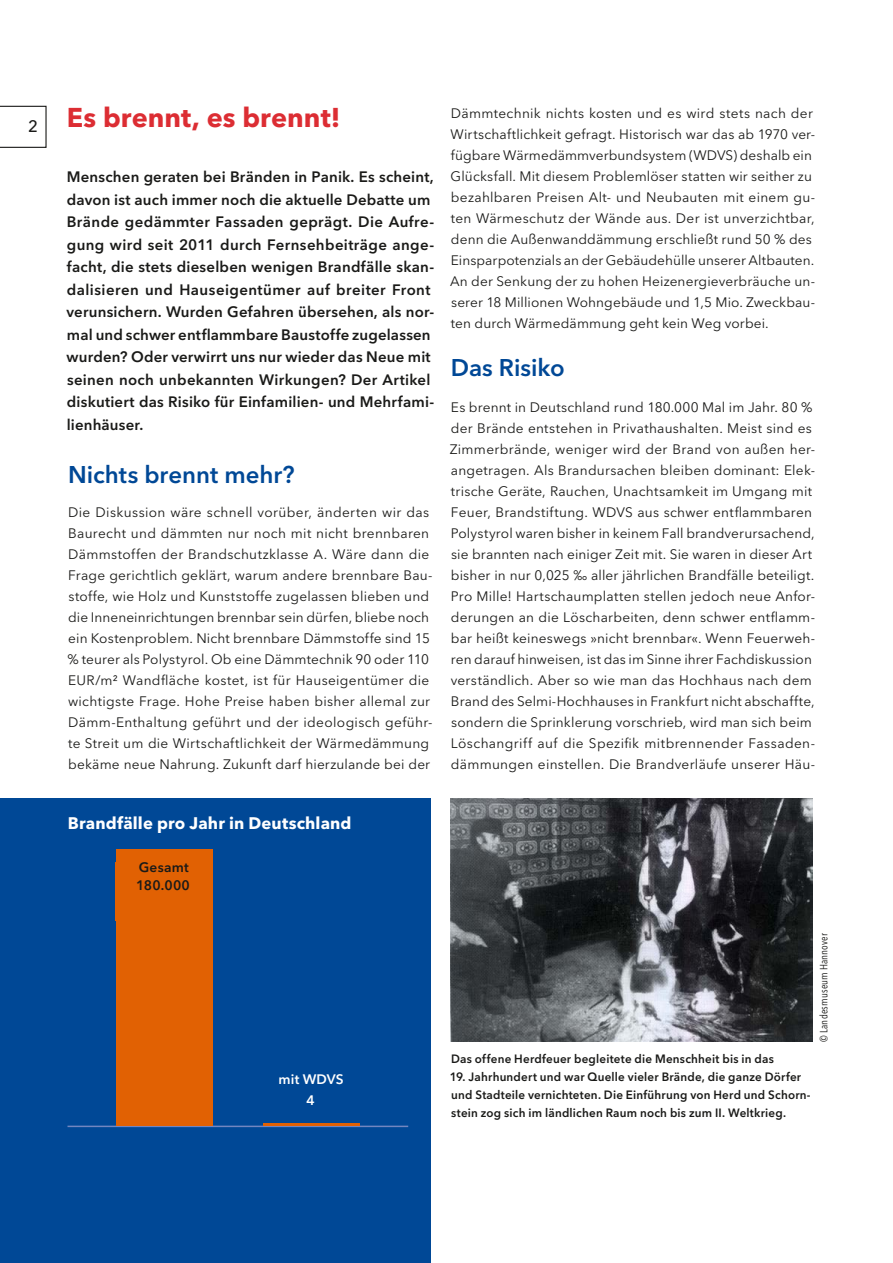
<style>
.page{position:relative;width:893px;height:1263px;background:#fff}
.page>*{position:absolute;margin:0;border:0;box-sizing:border-box;transform-origin:0 0}
.t1{font:700 27px "Avenir Next LT Pro";letter-spacing:.005em;color:#dc2d33}
.t2{font:600 24px "Avenir Next LT Pro";color:#004896}
.t3{font:700 16.65px "Avenir Next LT Pro";letter-spacing:.01em;color:#fff}
.t4{font:500 16.5px "Avenir Next LT Pro";color:#1a1a18}
.t5{font:600 15px/22.5px "Avenir Next LT Pro";letter-spacing:.015em;color:#1a1a18}
.t6{font:13.65px/21px "Avenir Next LT Pro";letter-spacing:.015em;color:#1a1a18}
.t7{font:600 13.65px/17.4px "Avenir Next LT Pro";letter-spacing:.02em;color:#1a1a18}
.t8{font:600 13.65px/21px "Avenir Next LT Pro";letter-spacing:.01em;color:#fff;text-align:center}
.t9{font:600 12px/18px "Avenir Next LT Pro";letter-spacing:.02em;color:#1a1a18}
.t10{font:condensed 10.5px "Avenir Next LT Pro";letter-spacing:.015em;color:#1a1a18}
</style>
<div class="page">
<div style="left:0;top:798px;width:431px;height:465px;background:#004896"></div>
<img style="left:451px;top:798px;width:361px;height:244px">
<hr style="left:68px;top:1125px;width:340px;height:2px;background:#7286c0">
<div style="left:116px;top:849px;width:97px;height:277px;background:#e16103"></div>
<hr style="left:263px;top:1123px;width:97px;height:3px;background:#e16103">
<svg style="left:0;top:106px;width:47px;height:42px"></svg>
<p class="t4" style="left:28px;top:117px;width:11px">2</p>
<h1 class="t1" style="left:67px;top:101px;width:275px">Es brennt, es brennt!</h1>
<p class="t5" style="left:66px;top:166px;width:369px">Menschen geraten bei Bränden in Panik. Es scheint, davon ist auch immer noch die aktuelle Debatte um Brände gedämmter Fassaden geprägt. Die Aufre&shy;gung wird seit 2011 durch Fernsehbeiträge ange&shy;facht, die stets dieselben wenigen Brandfälle skan&shy;dalisieren und Hauseigentümer auf breiter Front verunsichern. Wurden Gefahren übersehen, als nor&shy;mal und schwer entflammbare Baustoffe zugelassen wurden? Oder verwirrt uns nur wieder das Neue mit seinen noch unbekannten Wirkungen? Der Artikel diskutiert das Risiko für Einfamilien- und Mehrfami&shy;lienhäuser.</p>
<h2 class="t2" style="left:68px;top:460px;width:228px">Nichts brennt mehr?</h2>
<p class="t6" style="left:68px;top:501px;width:366px">Die Diskussion wäre schnell vorüber, änderten wir das Baurecht und dämmten nur noch mit nicht brennbaren Dämmstoffen der Brandschutzklasse A. Wäre dann die Frage gerichtlich geklärt, warum andere brennbare Bau&shy;stoffe, wie Holz und Kunststoffe zugelassen blieben und die Inneneinrichtungen brennbar sein dürfen, bliebe noch ein Kostenproblem. Nicht brennbare Dämmstoffe sind 15 % teurer als Polystyrol. Ob eine Dämmtechnik 90 oder 110<br>EUR/m² Wandfläche kostet, ist für Hauseigentümer die wichtigste Frage. Hohe Preise haben bisher allemal zur Dämm-Enthaltung geführt und der ideologisch geführ&shy;te Streit um die Wirtschaftlichkeit der Wärmedämmung bekäme neue Nahrung. Zukunft darf hierzulande bei der</p>
<p class="t6" style="left:450px;top:102px;width:367px">Dämmtechnik nichts kosten und es wird stets nach der Wirtschaftlichkeit gefragt. Historisch war das ab 1970 ver&shy;fügbare Wärmedämmverbundsystem (WDVS) deshalb ein Glücksfall. Mit diesem Problemlöser statten wir seither zu bezahlbaren Preisen Alt- und Neubauten mit einem gu&shy;ten Wärmeschutz der Wände aus. Der ist unverzichtbar, denn die Außenwanddämmung erschließt rund 50 % des Einsparpotenzials an der Gebäudehülle unserer Altbauten.<br>An der Senkung der zu hohen Heizenergieverbräuche un&shy;serer 18 Millionen Wohngebäude und 1,5 Mio. Zweckbau&shy;ten durch Wärmedämmung geht kein Weg vorbei.</p>
<h2 class="t2" style="left:451px;top:353px;width:115px">Das Risiko</h2>
<p class="t6" style="left:450px;top:396px;width:367px">Es brennt in Deutschland rund 180.000 Mal im Jahr. 80 % der Brände entstehen in Privathaushalten. Meist sind es Zimmerbrände, weniger wird der Brand von außen her&shy;angetragen. Als Brandursachen bleiben dominant: Elek&shy;trische Geräte, Rauchen, Unachtsamkeit im Umgang mit Feuer, Brandstiftung. WDVS aus schwer entflammbaren Polystyrol waren bisher in keinem Fall brandverursachend, sie brannten nach einiger Zeit mit. Sie waren in dieser Art bisher in nur 0,025 ‰ aller jährlichen Brandfälle beteiligt.<br>Pro Mille! Hartschaumplatten stellen jedoch neue Anfor&shy;derungen an die Löscharbeiten, denn schwer entflamm&shy;bar heißt keineswegs »nicht brennbar«. Wenn Feuerweh&shy;ren darauf hinweisen, ist das im Sinne ihrer Fachdiskussion verständlich. Aber so wie man das Hochhaus nach dem Brand des Selmi-Hochhauses in Frankfurt nicht abschaffte, sondern die Sprinklerung vorschrieb, wird man sich beim Löschangriff auf die Spezifik mitbrennender Fassaden&shy;dämmungen einstellen. Die Brandverläufe unserer Häu-</p>
<p class="t3" style="left:68px;top:813px;width:285px">Brandfälle pro Jahr in Deutschland</p>
<p class="t7" style="left:136px;top:858px;width:55px">Gesamt<br>180.000</p>
<p class="t8" style="left:278px;top:1068px;width:67px">mit WDVS<br>4</p>
<p class="t9" style="left:451px;top:1049px;width:324px">Das offene Herdfeuer begleitete die Menschheit bis in das</p>
<p class="t9" style="left:450px;top:1067px;width:362px">19. Jahrhundert und war Quelle vieler Brände, die ganze Dörfer und Stadteile vernichteten. Die Einführung von Herd und Schorn&shy;stein zog sich im ländlichen Raum noch bis zum II. Weltkrieg.</p>
<p class="t10" style="left:817px;top:1042px;width:110px;rotate:-90deg">© Landesmuseum Hannover</p>
</div>
